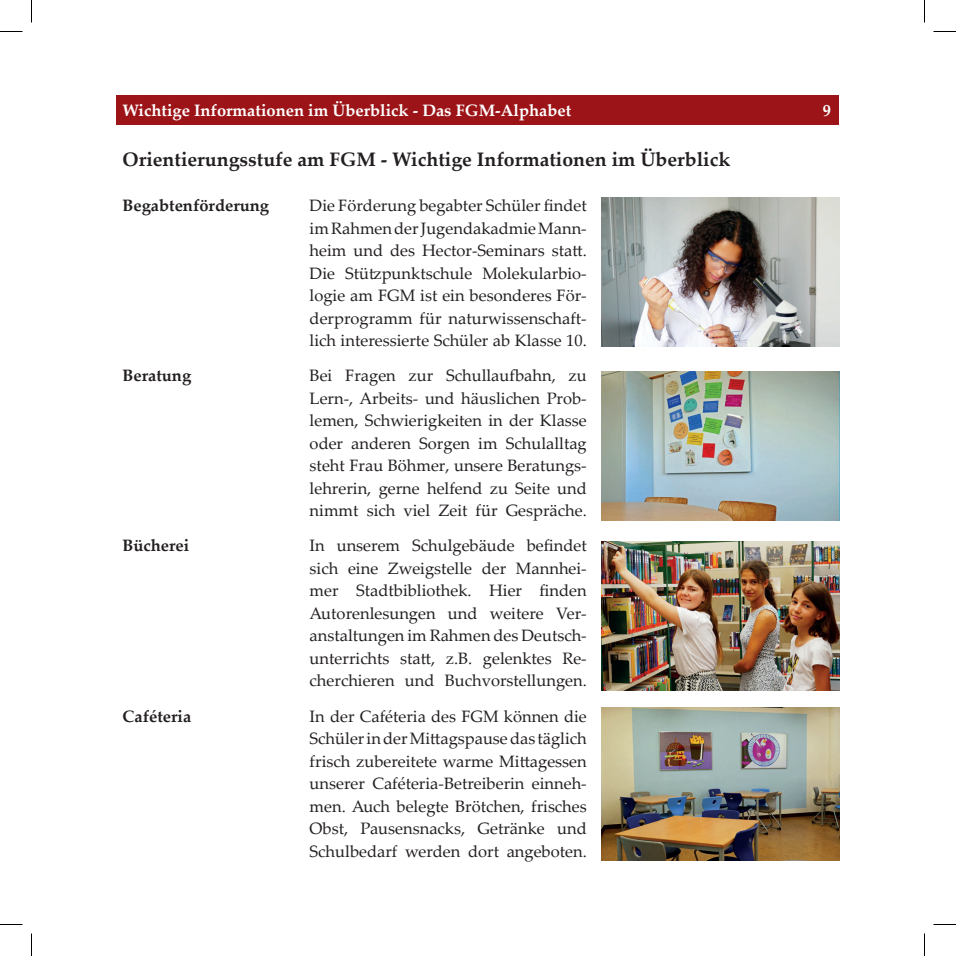
<style>
.page{position:relative;width:956px;height:956px;background:#fff}
.page>*{position:absolute;margin:0;border:0;box-sizing:border-box;transform-origin:0 0}
.t1{font:700 19.5px "Palatino Linotype";color:#231f20}
.t2{font:16.5px/22.5px "Palatino Linotype";color:#231f20;text-align:justify}
.t3{font:700 16.5px "Palatino Linotype";color:#fff}
.t4{font:700 16.5px "Palatino Linotype";color:#231f20}
</style>
<div class="page">
<div style="left:117px;top:95px;width:722px;height:30px;background:#9c1418"></div>
<img style="left:601px;top:708px;width:238px;height:153px">
<img style="left:601px;top:372px;width:238px;height:148px">
<img style="left:601px;top:197px;width:238px;height:149px">
<img style="left:601px;top:542px;width:238px;height:149px">
<svg style="left:0;top:31px;width:22px;height:1px"></svg>
<svg style="left:933px;top:31px;width:23px;height:1px"></svg>
<svg style="left:0;top:924px;width:22px;height:1px"></svg>
<svg style="left:933px;top:924px;width:23px;height:1px"></svg>
<svg style="left:31px;top:0;width:1px;height:23px"></svg>
<svg style="left:31px;top:933px;width:1px;height:23px"></svg>
<svg style="left:924px;top:0;width:1px;height:23px"></svg>
<svg style="left:924px;top:933px;width:1px;height:23px"></svg>
<p class="t3" style="left:123px;top:99px;width:450px">Wichtige Informationen im Überblick - Das FGM-Alphabet</p>
<p class="t3" style="left:823px;top:99px;width:10px">9</p>
<p class="t1" style="left:123px;top:146px;width:609px">Orientierungsstufe am FGM - Wichtige Informationen im Überblick</p>
<p class="t4" style="left:123px;top:194px;width:148px">Begabtenförderung</p>
<p class="t2" style="left:310px;top:194px;width:279px">Die Förderung begabter Schüler findet im Rahmen der Jugendakadmie Mann&shy;heim und des Hector-Seminars statt.<br>Die Stützpunktschule Molekularbio&shy;logie am FGM ist ein besonderes För&shy;derprogramm für naturwissenschaft&shy;lich interessierte Schüler ab Klasse 10.</p>
<p class="t4" style="left:123px;top:364px;width:70px">Beratung</p>
<p class="t2" style="left:310px;top:364px;width:279px">Bei Fragen zur Schullaufbahn, zu Lern-, Arbeits- und häuslichen Prob&shy;lemen, Schwierigkeiten in der Klasse oder anderen Sorgen im Schulalltag steht Frau Böhmer, unsere Beratungs&shy;lehrerin, gerne helfend zu Seite und nimmt sich viel Zeit für Gespräche.</p>
<p class="t4" style="left:123px;top:534px;width:68px">Bücherei</p>
<p class="t2" style="left:310px;top:534px;width:279px">In unserem Schulgebäude befindet sich eine Zweigstelle der Mannhei&shy;mer Stadtbibliothek. Hier finden Autorenlesungen und weitere Ver&shy;anstaltungen im Rahmen des Deutsch&shy;unterrichts statt, z.B. gelenktes Re&shy;cherchieren und Buchvorstellungen.</p>
<p class="t4" style="left:123px;top:704px;width:70px">Caféteria</p>
<p class="t2" style="left:310px;top:704px;width:279px">In der Caféteria des FGM können die Schüler in der Mittagspause das täglich frisch zubereitete warme Mittagessen unserer Caféteria-Betreiberin einneh&shy;men. Auch belegte Brötchen, frisches Obst, Pausensnacks, Getränke und Schulbedarf werden dort angeboten.</p>
</div>
